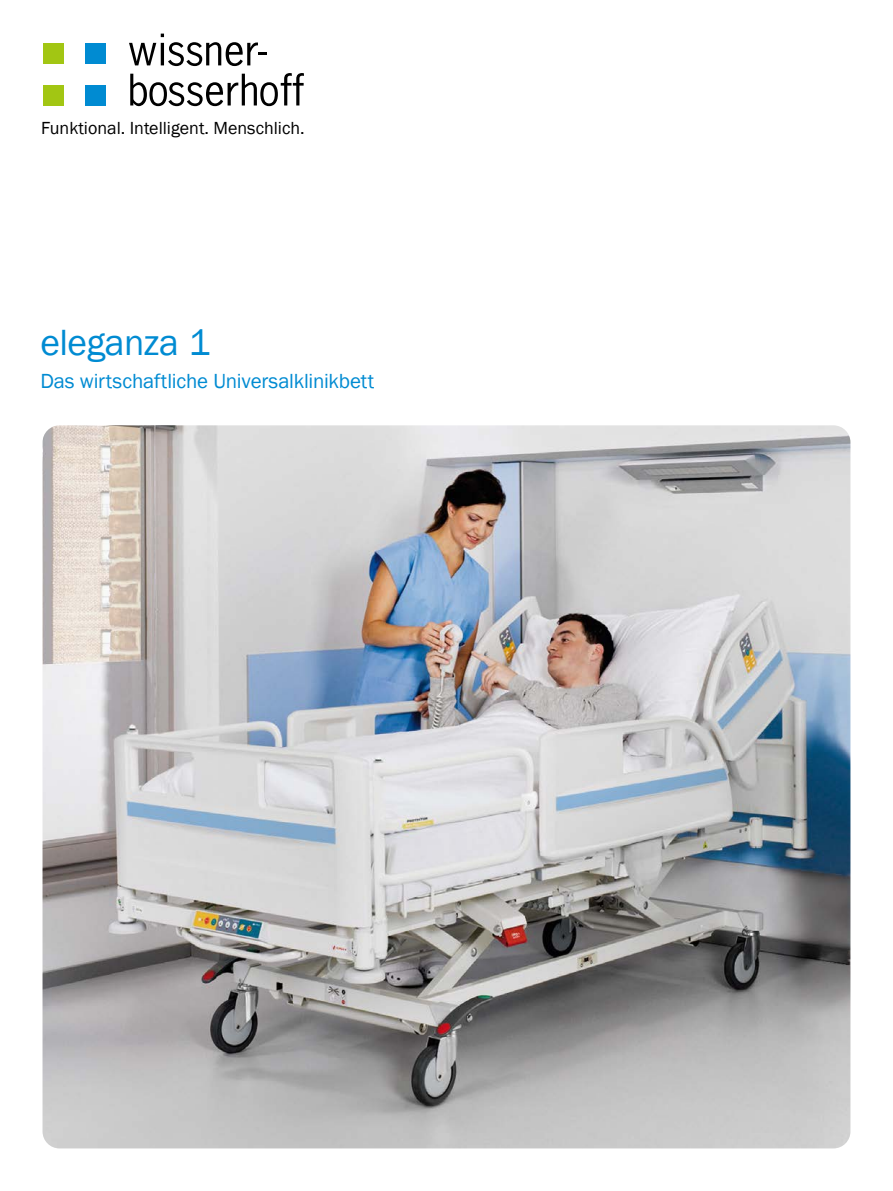
<style>
.page{position:relative;width:893px;height:1191px;background:#fff}
.page>*{position:absolute;margin:0;border:0;box-sizing:border-box;transform-origin:0 0}
.t1{font:37.5px "Franklin Gothic";letter-spacing:-.015em;color:#008bd2}
.t2{font:21px "Franklin Gothic";letter-spacing:-.01em;color:#008bd2}
.t3{font:18px "Franklin Gothic";color:#000}
</style>
<div class="page">
<img style="left:43px;top:425px;width:807px;height:723px">
<div style="left:43px;top:85px;width:21px;height:20px;background:#a2c613"></div>
<div style="left:85px;top:85px;width:21px;height:20px;background:#008bd2"></div>
<div style="left:43px;top:43px;width:21px;height:21px;background:#a2c613"></div>
<div style="left:85px;top:43px;width:21px;height:21px;background:#008bd2"></div>
<svg style="left:130px;top:73px;width:174px;height:33px"></svg>
<svg style="left:129px;top:34px;width:137px;height:32px"></svg>
<p class="t3" style="left:41px;top:117px;width:265px">Funktional. Intelligent. Menschlich.</p>
<h1 class="t1" style="left:40px;top:319px;width:172px">eleganza 1</h1>
<p class="t2" style="left:40px;top:367px;width:335px">Das wirtschaftliche Universalklinikbett</p>
</div>
